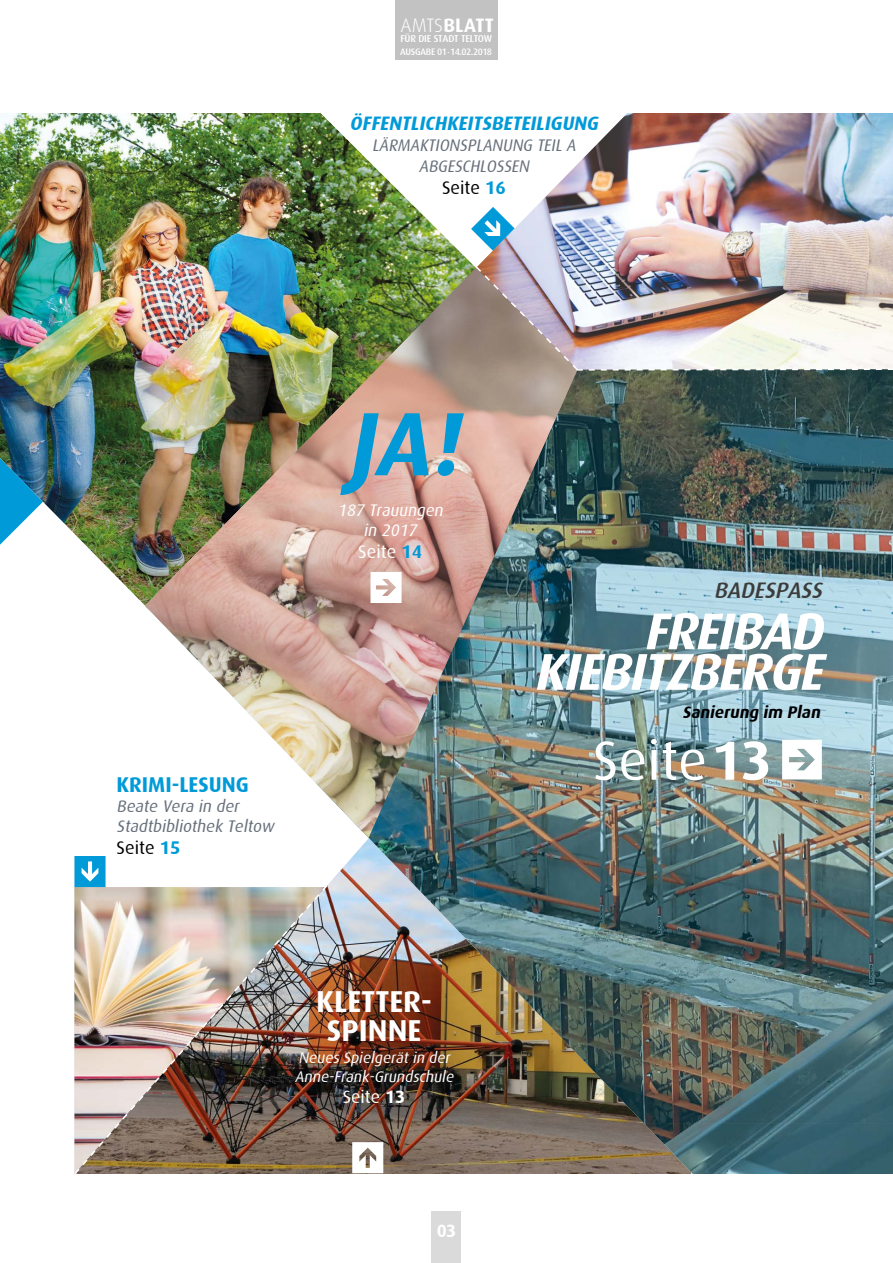
<style>
.page{position:relative;width:893px;height:1263px;background:#fff}
.page>*{position:absolute;margin:0;border:0;box-sizing:border-box;transform-origin:0 0}
.t1{font:italic 700 90px "Dax";color:#009ad8}
.t2{font:55.05px "Dax";color:#fff}
.t3{font:italic 700 51.75px/40.5px "Dax";color:#fff;text-align:right}
.t4{font:700 30.3px/29.8px "Dax";color:#fff;text-align:center}
.t5{font:italic 500 22.5px "Dax";color:#3c3c3b}
.t6{font:700 21.45px "Dax";color:#009ad8}
.t7{font:italic 700 19.5px "Dax";color:#009ad8}
.t8{font:700 19.5px "Dax";letter-spacing:.005em;color:#fff}
.t9{font:18.3px "Dax";color:#000}
.t10{font:18.3px "Dax";color:#fff}
.t11{font:18px "Dax";color:#fff}
.t12{font:700 18px "Dax";color:#fff}
.t13{font:italic 16.8px/21px "Dax";color:#66707b;text-align:center}
.t14{font:italic 16.8px/20.2px "Dax";color:#fff;text-align:center}
.t15{font:italic 700 16.8px "Dax";color:#000}
.t16{font:italic 15.45px/18.6px "Dax";color:#fff}
.t17{font:500 10.05px "Dax";letter-spacing:-.02em;color:#fff}
.t18{font:500 9.45px "Dax";letter-spacing:-.03em;color:#fff}
.s1{font-weight:300}
.s2{font-weight:700}
.s3{font-weight:700;color:#009ad8}
</style>
<div class="page">
<img style="left:0;top:113px;width:316px;height:492px">
<img style="left:327px;top:839px;width:317px;height:335px">
<svg style="left:0;top:458px;width:43px;height:87px"></svg>
<img style="left:316px;top:113px;width:157px;height:155px">
<img style="left:578px;top:370px;width:315px;height:700px">
<img style="left:526px;top:371px;width:53px;height:684px">
<img style="left:473px;top:265px;width:53px;height:736px">
<img style="left:421px;top:838px;width:53px;height:109px">
<img style="left:368px;top:838px;width:53px;height:54px">
<img style="left:592px;top:1070px;width:301px;height:54px">
<img style="left:644px;top:1123px;width:249px;height:51px">
<div style="left:432px;top:1212px;width:29px;height:51px;background:#dadada"></div>
<div style="left:396px;top:0;width:102px;height:59px;background:#c2c2c2"></div>
<svg style="left:74px;top:856px;width:32px;height:29px"></svg>
<svg style="left:782px;top:740px;width:40px;height:39px"></svg>
<svg style="left:352px;top:1142px;width:31px;height:31px"></svg>
<svg style="left:471px;top:207px;width:5px;height:44px"></svg>
<img style="left:476px;top:113px;width:417px;height:257px">
<img style="left:74px;top:885px;width:253px;height:289px">
<img style="left:145px;top:268px;width:432px;height:570px">
<svg style="left:370px;top:572px;width:32px;height:31px"></svg>
<svg style="left:876px;top:368px;width:6px;height:2px"></svg>
<svg style="left:649px;top:369px;width:17px;height:1px"></svg>
<svg style="left:613px;top:369px;width:6px;height:2px"></svg>
<svg style="left:601px;top:369px;width:6px;height:2px"></svg>
<svg style="left:589px;top:369px;width:6px;height:2px"></svg>
<img style="left:476px;top:266px;width:107px;height:105px">
<p class="t8" style="left:400px;top:14px;width:95px"><span class="s1">AMTS</span>BLATT</p>
<p class="t17" style="left:400px;top:33px;width:93px">FÜR DIE STADT TELTOW</p>
<p class="t18" style="left:400px;top:46px;width:93px">AUSGABE 01 <span class="s2">˙</span>14.02.2018</p>
<p class="t7" style="left:350px;top:112px;width:254px">ÖFFENTLICHKEITSBETEILIGUNG</p>
<p class="t13" style="left:372px;top:135px;width:209px">LÄRMAKTIONSPLANUNG TEIL A<br>ABGESCHLOSSEN</p>
<p class="t9" style="left:442px;top:178px;width:65px">Seite <span class="s3">16</span></p>
<h1 class="t1" style="left:347px;top:393px;width:131px">JA!</h1>
<p class="t14" style="left:337px;top:500px;width:110px">187 Trauungen in 2017</p>
<p class="t10" style="left:358px;top:542px;width:65px">Seite <span class="s3">14</span></p>
<p class="t6" style="left:117px;top:772px;width:134px">KRIMI-LESUNG</p>
<p class="t13" style="left:117px;top:796px;width:162px;line-height:20.2px;text-align:left">Beate Vera in der<br>Stadtbibliothek Teltow</p>
<p class="t9" style="left:117px;top:838px;width:65px">Seite <span class="s3">15</span></p>
<h3 class="t4" style="left:316px;top:986px;width:117px">KLETTER-<br>SPINNE</h3>
<p class="t16" style="left:295px;top:1048px;width:163px">Neues Spielgerät in der<br>Anne-Frank-Grundschule</p>
<p class="t11" style="left:343px;top:1087px;width:64px">Seite <span class="s2">13</span></p>
<p class="t12" style="left:437px;top:1220px;width:21px">03</p>
<h3 class="t5" style="left:714px;top:578px;width:115px">BADESPASS</h3>
<h3 class="t3" style="left:533px;top:611px;width:303px">FREIBAD<br>KIEBITZBERGE</h3>
<p class="t15" style="left:683px;top:702px;width:142px">Sanierung im Plan</p>
<h2 class="t2" style="left:593px;top:730px;width:180px">Seite<span class="s2">13</span></h2>
</div>
